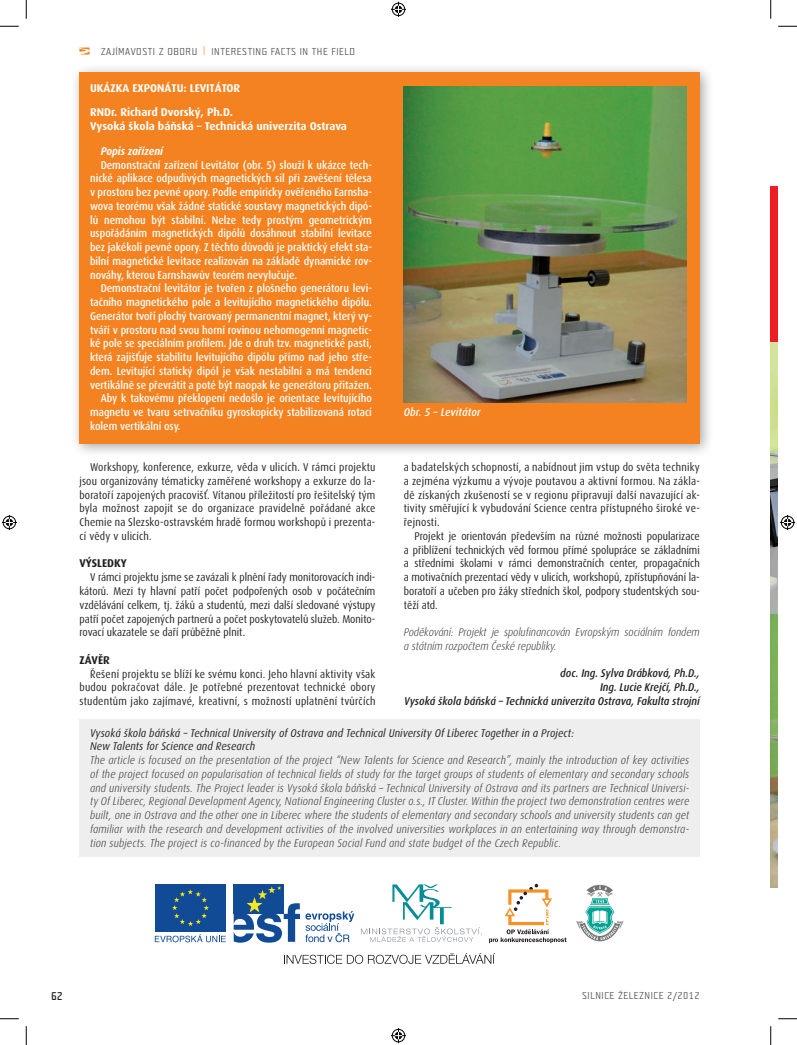
<style>
.page{position:relative;width:797px;height:1045px;background:#fff}
.page>*{position:absolute;margin:0;border:0;box-sizing:border-box;transform-origin:0 0}
.t1{font:11.25px/13.8px "Max Condensed";letter-spacing:.01em;color:#231f20;text-align:justify}
.t2{font:500 11.25px/13.8px "Max Condensed";color:#fff;text-align:justify}
.t3{font:italic 300 11.25px/13.8px "Max Condensed";color:#231f20}
.t4{font:italic 11.25px/13.8px "Max Condensed";letter-spacing:.01em;color:#231f20}
.t5{font:italic 500 11.25px/13.8px "Max Condensed";color:#231f20;text-align:right}
.t6{font:700 11.25px/24.4px "Max";color:#fff}
.t7{font:italic 500 11.25px "Max Condensed";letter-spacing:.01em;color:#fff}
.t8{font:700 11.25px "Max";color:#231f20}
.t9{font:italic 700 11.25px "Max Condensed";color:#fff}
.t10{font:700 11.25px "Teuton Hell CE";color:#231f20}
.t11{font:700 10px "Teuton Weiss CE";letter-spacing:.05em;color:#57585a}
.s1{color:#f79848}
</style>
<div class="page">
<svg style="left:79px;top:48px;width:10px;height:7px"></svg>
<img style="left:770px;top:342px;width:7px;height:545px">
<div style="left:770px;top:186px;width:7px;height:156px;background:#ee1d23"></div>
<div style="left:79px;top:719px;width:620px;height:137px;background:#eeeeef"></div>
<div style="left:70px;top:63px;width:644px;height:395px;background:#231f20;opacity:.4"></div>
<div style="left:79px;top:72px;width:620px;height:372px;background:#f58220"></div>
<img style="left:404px;top:86px;width:282px;height:316px">
<svg style="left:284px;top:953px;width:211px;height:11px"></svg>
<svg style="left:576px;top:884px;width:48px;height:58px"></svg>
<div style="left:155px;top:884px;width:71px;height:48px;background:#114a95"></div>
<svg style="left:172px;top:889px;width:37px;height:37px"></svg>
<svg style="left:155px;top:934px;width:71px;height:8px"></svg>
<div style="left:234px;top:884px;width:50px;height:30px;background:#114a95"></div>
<svg style="left:234px;top:886px;width:120px;height:56px"></svg>
<svg style="left:489px;top:884px;width:77px;height:59px"></svg>
<svg style="left:361px;top:884px;width:121px;height:58px"></svg>
<svg style="left:0;top:25px;width:19px;height:2px"></svg>
<svg style="left:778px;top:25px;width:19px;height:2px"></svg>
<svg style="left:0;top:1018px;width:19px;height:1px"></svg>
<svg style="left:778px;top:1018px;width:19px;height:1px"></svg>
<svg style="left:25px;top:0;width:2px;height:19px"></svg>
<svg style="left:25px;top:1026px;width:2px;height:19px"></svg>
<svg style="left:770px;top:0;width:1px;height:19px"></svg>
<svg style="left:770px;top:1026px;width:1px;height:19px"></svg>
<svg style="left:391px;top:2px;width:15px;height:15px"></svg>
<svg style="left:391px;top:1028px;width:15px;height:15px"></svg>
<svg style="left:2px;top:515px;width:15px;height:15px"></svg>
<svg style="left:780px;top:515px;width:15px;height:15px"></svg>
<p class="t11" style="left:101px;top:46px;width:256px">ZAJÍMAVOSTI Z OBORU <span class="s1">|</span> I NTERESTING FACTS IN THE FIELD</p>
<p class="t6" style="left:90px;top:75px;width:152px;text-indent:75px">átu : LEVITÁTOR<br>RNDr. Richard Dvorský, Ph.D.</p>
<p class="t6" style="left:90px;top:114px;width:258px">Vysoká škola báňská – Technická univerzita Ostrava</p>
<p class="t9" style="left:101px;top:144px;width:64px">Popis zařízení</p>
<p class="t2" style="left:90px;top:158px;width:283px;text-indent:11px">Demonstrační zařízení Levitátor (obr. 5) slouží k ukázce tech&shy;nické aplikace odpudivých magnetických sil při zavěšení tělesa v prostoru bez pevné opory. Podle empiricky ověřeného Earnsha&shy;wova teorému však žádné statické soustavy magnetických dipó&shy;lů nemohou být stabilní. Nelze tedy prostým geometrickým uspořádáním magnetických dipólů dosáhnout stabilní levitace bez jakékoli pevné opory. Z těchto důvodů je praktický efekt sta&shy;bilní magnetické levitace realizován na základě dynamické rov&shy;nováhy, kterou Earnshawův teorém nevylučuje.</p>
<p class="t2" style="left:101px;top:281px;width:273px">Demonstrační levitátor je tvořen z plošného generátoru levi-</p>
<p class="t2" style="left:90px;top:295px;width:283px">tačního magnetického pole a levitujícího magnetického dipólu.</p>
<p class="t2" style="left:90px;top:309px;width:283px">Generátor tvoří plochý tvarovaný permanentní magnet, který vy-</p>
<p class="t2" style="left:90px;top:322px;width:283px">tváří v prostoru nad svou horní rovinou nehomogenní magnetic-</p>
<p class="t2" style="left:90px;top:336px;width:283px">ké pole se speciálním profilem. Jde o druh tzv. magnetické pasti,</p>
<p class="t2" style="left:90px;top:350px;width:283px">která zajišťuje stabilitu levitujícího dipólu přímo nad jeho stře-</p>
<p class="t2" style="left:90px;top:364px;width:283px">dem. Levitující statický dipól je však nestabilní a má tendenci</p>
<p class="t2" style="left:90px;top:377px;width:283px">vertikálně se převrátit a poté být naopak ke generátoru přitažen.</p>
<p class="t2" style="left:101px;top:391px;width:273px">Aby k takovému překlopení nedošlo je orientace levitujícího</p>
<p class="t2" style="left:90px;top:405px;width:283px">magnetu ve tvaru setrvačníku gyroskopicky stabilizovaná rotací</p>
<p class="t2" style="left:90px;top:419px;width:92px">kolem vertikální osy.</p>
<p class="t6" style="left:90px;top:75px;width:62px">Ukázka expon</p>
<p class="t7" style="left:404px;top:405px;width:78px">Obr. 5 – Levitátor</p>
<p class="t1" style="left:79px;top:460px;width:297px;text-indent:11px">Workshopy, konference, exkurze, věda v ulicích. V rámci projektu jsou organizovány tématicky zaměřené workshopy a exkurze do la&shy;boratoří zapojených pracovišť. Vítanou příležitostí pro řešitelský tým byla možnost zapojit se do organizace pravidelně pořádané akce Chemie na Slezsko-ostravském hradě formou workshopů i prezenta&shy;cí vědy v ulicích.</p>
<p class="t8" style="left:79px;top:556px;width:49px">Výsledky</p>
<p class="t1" style="left:79px;top:570px;width:297px;text-indent:11px">V rámci projektu jsme se zavázali k plnění řady monitorovacích indi&shy;kátorů. Mezi ty hlavní patří počet podpořených osob v počátečním vzdělávání celkem, tj. žáků a studentů, mezi další sledované výstupy patří počet zapojených partnerů a počet poskytovatelů služeb. Monito&shy;rovací ukazatele se daří průběžně plnit.</p>
<p class="t8" style="left:79px;top:653px;width:29px">Závěr</p>
<p class="t1" style="left:79px;top:666px;width:297px;text-indent:11px">Řešení projektu se blíží ke svému konci. Jeho hlavní aktivity však budou pokračovat dále. Je potřebné prezentovat technické obory studentům jako zajímavé, kreativní, s možností uplatnění tvůrčích</p>
<p class="t1" style="left:404px;top:460px;width:297px">a badatelských schopností, a nabídnout jim vstup do světa techniky a zejména výzkumu a vývoje poutavou a aktivní formou. Na zákla&shy;dě získaných zkušeností se v regionu připravují další navazující ak&shy;tivity směřující k vybudování Science centra přístupného široké ve&shy;řejnosti.</p>
<p class="t1" style="left:404px;top:529px;width:297px;text-indent:11px">Projekt je orientován především na různé možnosti popularizace a přiblížení technických věd formou přímé spolupráce se základními a středními školami v rámci demonstračních center, propagačních a motivačních prezentací vědy v ulicích, workshopů, zpřístupňování la&shy;boratoří a učeben pro žáky středních škol, podpory studentských sou&shy;těží atd.</p>
<p class="t3" style="left:404px;top:625px;width:297px">Poděkování: Projekt je spolufinancován Evropským sociálním fondem a státním rozpočtem České republiky.</p>
<p class="t5" style="left:404px;top:666px;width:297px">doc. Ing. Sylva Drábková, Ph.D.,<br>Ing. Lucie Krejčí, Ph.D.,<br>Vysoká škola báňská – Technická univerzita Ostrava, Fakulta strojní</p>
<p class="t4" style="left:90px;top:725px;width:485px">Vysoká škola báňská – Technical University of Ostrava and Technical University Of Liberec Together in a Project:<br>New Talents for Science and Research</p>
<p class="t3" style="left:90px;top:753px;width:600px;text-align:justify">The article is focused on the presentation of the project “New Talents for Science and Research”, mainly the introduction of key activities of the project focused on popularisation of technical fields of study for the target groups of students of elementary and secondary schools and university students. The Project leader is Vysoká škola báňská – Technical University of Ostrava and its partners are Technical Universi&shy;ty Of Liberec, Regional Development Agency, National Engineering Cluster o.s., IT Cluster. Within the project two demonstration centres were built, one in Ostrava and the other one in Liberec where the students of elementary and secondary schools and university students can get familiar with the research and development activities of the involved universities workplaces in an entertaining way through demonstra&shy;tion subjects. The project is co-financed by the European Social Fund and state budget of the Czech Republic.</p>
<p class="t10" style="left:51px;top:990px;width:13px">62</p>
<p class="t11" style="left:582px;top:990px;width:119px">SILNICE ŽELEZNICE 2/2012</p>
</div>
